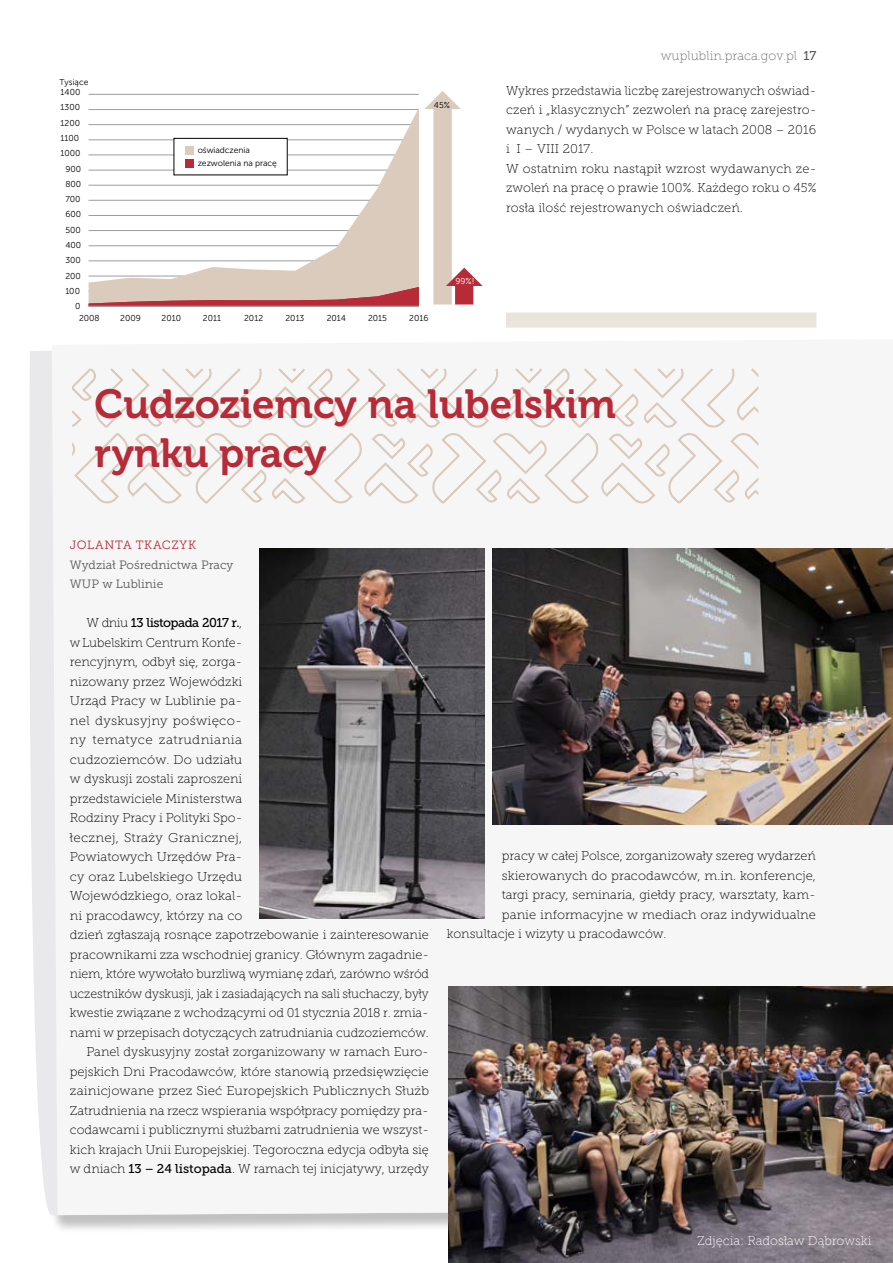
<style>
.page{position:relative;width:893px;height:1263px;background:#fff}
.page>*{position:absolute;margin:0;border:0;box-sizing:border-box;transform-origin:0 0}
.t1{font:40.5px/48.6px "Museo 700";color:#b62b37}
.t2{font:12.75px/19.5px "Museo Slab 100";color:#000}
.t3{font:12.75px "Museo Slab 100";color:#000;scale:1.04 1}
.t4{font:12.75px "Museo Slab 100";letter-spacing:.02em;color:#000;scale:1.04 1}
.t5{font:12.75px "Museo Slab 100";color:#fff}
.t6{font:12.75px "Museo Slab 100";color:#6d6e71}
.t7{font:12.75px "Museo Slab 500";letter-spacing:-.04em;color:#000}
.t8{font:12.75px "Museo Slab 100";letter-spacing:.03em;color:#000;scale:1.04 1}
.t9{font:12px/19.5px "Museo Slab 300";color:#58595b}
.t10{font:12px "Museo Slab 300";letter-spacing:.065em;color:#b62b37}
.t11{font:8.55px/12.9px "Museo Sans 300";letter-spacing:-.005em;color:#000}
.t12{font:8.55px "Museo Sans 300";color:#fff}
.s1{font-family:"Museo Slab 500";color:#58595b}
.s2{font-family:"Museo Slab 100"}
.s3{font-family:"Museo Slab 500"}
</style>
<div class="page">
<div style="left:506px;top:313px;width:310px;height:15px;background:#ebe4da"></div>
<svg style="left:29px;top:351px;width:23px;height:864px;fill:#e9e9eb"></svg>
<div style="left:52px;top:396px;width:841px;height:819px;background:#f6f6f7"></div>
<svg style="left:71px;top:368px;width:689px;height:137px"></svg>
<hr style="left:89px;top:306px;width:330px;height:1px;background:#9b9d9f">
<svg style="left:89px;top:91px;width:394px;height:215px"></svg>
<div style="left:174px;top:138px;width:113px;height:37px;background:#fff"></div>
<div style="left:174px;top:138px;width:113px;height:37px;border:1px solid #000"></div>
<div style="left:185px;top:146px;width:8px;height:8px;background:#dbcbbc"></div>
<div style="left:185px;top:159px;width:8px;height:8px;background:#b62b37"></div>
<img style="left:259px;top:549px;width:226px;height:369px">
<img style="left:449px;top:986px;width:444px;height:277px">
<img style="left:492px;top:549px;width:401px;height:275px">
<p class="t11" style="left:60px;top:76px;width:31px">Tysiące</p>
<p class="t11" style="left:61px;top:86px;width:21px">1400</p>
<p class="t11" style="left:61px;top:101px;width:21px">1300</p>
<p class="t11" style="left:61px;top:116px;width:21px">1200</p>
<p class="t11" style="left:61px;top:132px;width:20px">1100</p>
<p class="t11" style="left:61px;top:147px;width:22px">1000</p>
<p class="t11" style="left:65px;top:162px;width:17px">900</p>
<p class="t11" style="left:65px;top:177px;width:17px">800</p>
<p class="t11" style="left:65px;top:193px;width:17px">700</p>
<p class="t11" style="left:65px;top:208px;width:17px">600</p>
<p class="t11" style="left:65px;top:223px;width:17px">500</p>
<p class="t11" style="left:65px;top:239px;width:17px">400</p>
<p class="t11" style="left:65px;top:254px;width:17px">300</p>
<p class="t11" style="left:65px;top:269px;width:17px">200</p>
<p class="t11" style="left:65px;top:284px;width:16px">100</p>
<p class="t11" style="left:75px;top:300px;width:7px">0</p>
<p class="t11" style="left:198px;top:144px;width:81px">oświadczenia zezwolenia na pracę</p>
<p class="t11" style="left:434px;top:99px;width:18px">45%</p>
<p class="t12" style="left:456px;top:276px;width:20px">99%!</p>
<p class="t11" style="left:79px;top:312px;width:22px">2008</p>
<p class="t11" style="left:120px;top:312px;width:22px">2009</p>
<p class="t11" style="left:162px;top:312px;width:21px">2010</p>
<p class="t11" style="left:203px;top:312px;width:20px">2011</p>
<p class="t11" style="left:244px;top:312px;width:21px">2012</p>
<p class="t11" style="left:285px;top:312px;width:20px">2013</p>
<p class="t11" style="left:327px;top:312px;width:21px">2014</p>
<p class="t11" style="left:368px;top:312px;width:20px">2015</p>
<p class="t11" style="left:409px;top:312px;width:21px">2016</p>
<p class="t6" style="left:661px;top:49px;width:157px">wuplublin.praca.gov.pl <span class="s1">17</span></p>
<p class="t2" style="left:506px;top:81px;width:312px">Wykres przedstawia liczbę zarejestrowanych oświad&shy;czeń i „klasycznych” zezwoleń na pracę zarejestro&shy;wanych / wydanych w Polsce w latach 2008 – 2016 i I – VIII 2017.<br>W ostatnim roku nastąpił wzrost wydawanych ze&shy;zwoleń na pracę o prawie 100%. Każdego roku o 45% rosła ilość rejestrowanych oświadczeń.</p>
<h1 class="t1" style="left:95px;top:381px;width:523px">Cudzoziemcy na lubelskim rynku pracy</h1>
<p class="t10" style="left:70px;top:538px;width:126px">Jolanta Tkaczyk</p>
<p class="t9" style="left:70px;top:555px;width:165px">Wydział Pośrednictwa Pracy<br>WUP w Lublinie</p>
<p class="t7" style="left:86px;top:615px;width:157px"><span class="s2">W dniu</span> 13 listopada 2017 r.<span class="s2">,</span></p>
<p class="t2" style="left:70px;top:632px;width:174px">w Lubelskim Centrum Konfe-</p>
<p class="t2" style="left:70px;top:652px;width:174px">rencyjnym, odbył się, zorga-</p>
<p class="t2" style="left:70px;top:671px;width:174px">nizowany przez Wojewódzki</p>
<p class="t2" style="left:70px;top:691px;width:174px">Urząd Pracy w Lublinie pa-</p>
<p class="t4" style="left:70px;top:713px;width:167px">nel dyskusyjny poświęco-</p>
<p class="t8" style="left:70px;top:733px;width:167px">ny tematyce zatrudniania</p>
<p class="t2" style="left:70px;top:749px;width:174px">cudzoziemców. Do udziału</p>
<p class="t2" style="left:70px;top:769px;width:174px">w dyskusji zostali zaproszeni</p>
<p class="t2" style="left:70px;top:788px;width:174px">przedstawiciele Ministerstwa</p>
<p class="t2" style="left:70px;top:808px;width:174px">Rodziny Pracy i Polityki Spo-</p>
<p class="t4" style="left:70px;top:830px;width:167px">łecznej, Straży Granicznej,</p>
<p class="t2" style="left:70px;top:847px;width:174px">Powiatowych Urzędów Pra-</p>
<p class="t2" style="left:70px;top:866px;width:174px">cy oraz Lubelskiego Urzędu</p>
<p class="t2" style="left:70px;top:886px;width:174px">Wojewódzkiego, oraz lokal-</p>
<p class="t2" style="left:70px;top:905px;width:174px">ni pracodawcy, którzy na co</p>
<p class="t2" style="left:70px;top:925px;width:360px">dzień zgłaszają rosnące zapotrzebowanie i zainteresowanie</p>
<p class="t2" style="left:70px;top:944px;width:361px">pracownikami zza wschodniej granicy. Głównym zagadnie-</p>
<p class="t2" style="left:70px;top:964px;width:361px">niem, które wywołało burzliwą wymianę zdań, zarówno wśród</p>
<p class="t2" style="left:70px;top:983px;width:360px">uczestników dyskusji, jak i zasiadających na sali słuchaczy, były</p>
<p class="t2" style="left:70px;top:1003px;width:360px">kwestie związane z wchodzącymi od 01 stycznia 2018 r. zmia-</p>
<p class="t2" style="left:70px;top:1022px;width:360px">nami w przepisach dotyczących zatrudniania cudzoziemców.</p>
<p class="t2" style="left:86px;top:1042px;width:344px">Panel dyskusyjny został zorganizowany w ramach Euro-</p>
<p class="t2" style="left:70px;top:1061px;width:361px">pejskich Dni Pracodawców, które stanowią przedsięwzięcie</p>
<p class="t3" style="left:70px;top:1084px;width:347px">zainicjowane przez Sieć Europejskich Publicznych Służb</p>
<p class="t2" style="left:70px;top:1100px;width:360px">Zatrudnienia na rzecz wspierania współpracy pomiędzy pra-</p>
<p class="t2" style="left:70px;top:1120px;width:361px">codawcami i publicznymi służbami zatrudnienia we wszyst-</p>
<p class="t2" style="left:70px;top:1139px;width:361px">kich krajach Unii Europejskiej. Tegoroczna edycja odbyła się</p>
<p class="t2" style="left:70px;top:1159px;width:361px">w dniach <span class="s3">13 – 24 listopada</span>. W ramach tej inicjatywy, urzędy</p>
<p class="t2" style="left:502px;top:846px;width:315px">pracy w całej Polsce, zorganizowały szereg wydarzeń</p>
<p class="t2" style="left:502px;top:865px;width:316px">skierowanych do pracodawców, m.in. konferencje,</p>
<p class="t2" style="left:502px;top:885px;width:316px">targi pracy, seminaria, giełdy pracy, warsztaty, kam-</p>
<p class="t2" style="left:502px;top:904px;width:315px">panie informacyjne w mediach oraz indywidualne</p>
<p class="t2" style="left:447px;top:924px;width:221px">konsultacje i wizyty u pracodawców.</p>
<p class="t5" style="left:697px;top:1234px;width:176px">Zdjęcia: Radosław Dąbrowski</p>
</div>
